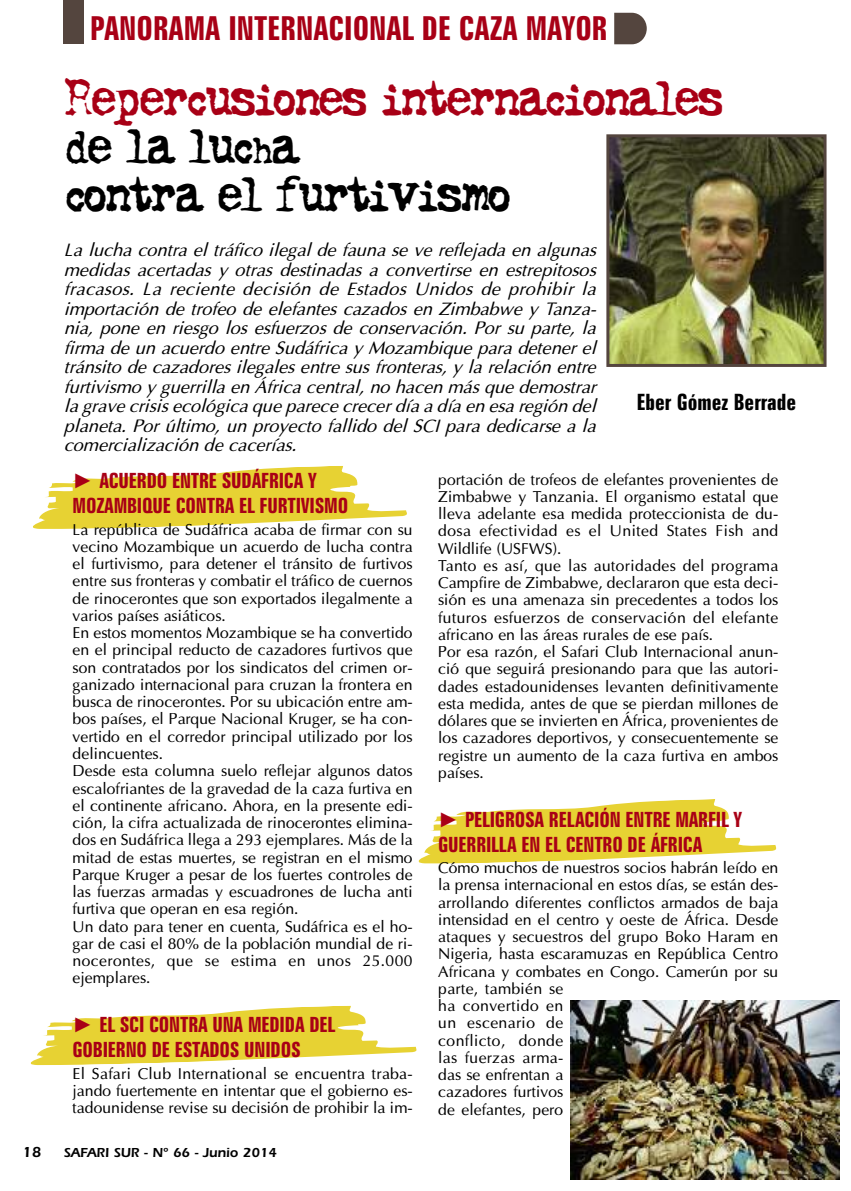
<style>
.page{position:relative;width:851px;height:1191px;background:#fff}
.page>*{position:absolute;margin:0;border:0;box-sizing:border-box;transform-origin:0 0}
.t1{font:54px "Fox Script Normal";letter-spacing:-.09em;color:#a80016;scale:.9 1}
.t2{font:54px/48px "Fox Script Normal";letter-spacing:-.09em;color:#000;scale:.9 1}
.t3{font:700 extra-condensed 33px "Zurich BT";color:#a80016}
.t4{font:700 extra-condensed 22.5px "Zurich BT";color:#000}
.t5{font:700 extra-condensed 21px/24.8px "Zurich BT";letter-spacing:-.01em;color:#a80016}
.t6{font:italic 18px/19.5px "Optima";color:#000;text-align:justify}
.t7{font:15.75px/17.2px "Optima";color:#000}
.t8{font:15px "Erie Black Plain";color:#000}
.t9{font:13.5px "Erie Black Plain";color:#000}
.s1{font-family:"Arial";font-weight:400;font-stretch:normal}
</style>
<div class="page">
<svg style="left:418px;top:799px;width:358px;height:65px"></svg>
<svg style="left:30px;top:1005px;width:387px;height:60px"></svg>
<svg style="left:33px;top:466px;width:374px;height:63px"></svg>
<div style="left:64px;top:0;width:20px;height:44px;background:#54453e"></div>
<svg style="left:614px;top:13px;width:32px;height:31px"></svg>
<img style="left:610px;top:138px;width:212px;height:225px">
<div style="left:606px;top:134px;width:220px;height:233px;border:3px solid #54453e"></div>
<img style="left:570px;top:1001px;width:268px;height:178px">
<h2 class="t3" style="left:90px;top:9px;width:518px">PANORAMA INTERNACIONAL DE CAZA MAYOR</h2>
<h1 class="t1" style="left:64px;top:64px;width:736px">Repercusiones internacionales</h1>
<h1 class="t2" style="left:64px;top:119px;width:499px">de la lucha<br>contra el furtivismo</h1>
<p class="t6" style="left:64px;top:240px;width:533px">La lucha contra el tráfico ilegal de fauna se ve reflejada en algunas medidas acertadas y otras destinadas a convertirse en estrepitosos fracasos. La reciente decisión de Estados Unidos de prohibir la importación de trofeo de elefantes cazados en Zimbabwe y Tanza&shy;nia, pone en riesgo los esfuerzos de conservación. Por su parte, la firma de un acuerdo entre Sudáfrica y Mozambique para detener el tránsito de cazadores ilegales entre sus fronteras, y la relación entre furtivismo y guerrilla en África central, no hacen más que demostrar la grave crisis ecológica que parece crecer día a día en esa región del planeta. Por último, un proyecto fallido del SCI para dedicarse a la comercialización de cacerías.</p>
<h3 class="t5" style="left:73px;top:469px;width:277px"><span class="s1">►</span> ACUERDO ENTRE SUDÁFRICA Y<br>MOZAMBIQUE CONTRA EL FURTIVISMO</h3>
<p class="t7" style="left:73px;top:520px;width:341px">La república de Sudáfrica acaba de firmar con su vecino Mozambique un acuerdo de lucha contra el furtivismo, para detener el tránsito de furtivos entre sus fronteras y combatir el tráfico de cuernos de rinocerontes que son exportados ilegalmente a varios países asiáticos.<br>En estos momentos Mozambique se ha convertido en el principal reducto de cazadores furtivos que son contratados por los sindicatos del crimen or&shy;ganizado internacional para cruzan la frontera en busca de rinocerontes. Por su ubicación entre am&shy;bos países, el Parque Nacional Kruger, se ha con&shy;vertido en el corredor principal utilizado por los delincuentes.<br>Desde esta columna suelo reflejar algunos datos escalofriantes de la gravedad de la caza furtiva en el continente africano. Ahora, en la presente edi&shy;ción, la cifra actualizada de rinocerontes elimina&shy;dos en Sudáfrica llega a 293 ejemplares. Más de la mitad de estas muertes, se registran en el mismo Parque Kruger a pesar de los fuertes controles de las fuerzas armadas y escuadrones de lucha anti furtiva que operan en esa región.<br>Un dato para tener en cuenta, Sudáfrica es el ho&shy;gar de casi el 80% de la población mundial de ri&shy;nocerontes, que se estima en unos 25.000 ejemplares.</p>
<h3 class="t5" style="left:73px;top:1012px;width:264px"><span class="s1">►</span> EL SCI CONTRA UNA MEDIDA DEL<br>GOBIERNO DE ESTADOS UNIDOS</h3>
<p class="t7" style="left:73px;top:1064px;width:341px;text-align:justify">El Safari Club International se encuentra traba&shy;jando fuertemente en intentar que el gobierno es&shy;tadounidense revise su decisión de prohibir la im-</p>
<h3 class="t4" style="left:636px;top:389px;width:161px">Eber Gómez Berrade</h3>
<p class="t7" style="left:438px;top:470px;width:341px">portación de trofeos de elefantes provenientes de Zimbabwe y Tanzania. El organismo estatal que lleva adelante esa medida proteccionista de du&shy;dosa efectividad es el United States Fish and Wildlife (USFWS).<br>Tanto es así, que las autoridades del programa Campfire de Zimbabwe, declararon que esta deci&shy;sión es una amenaza sin precedentes a todos los futuros esfuerzos de conservación del elefante africano en las áreas rurales de ese país.<br>Por esa razón, el Safari Club Internacional anun&shy;ció que seguirá presionando para que las autori&shy;dades estadounidenses levanten definitivamente esta medida, antes de que se pierdan millones de dólares que se invierten en África, provenientes de los cazadores deportivos, y consecuentemente se registre un aumento de la caza furtiva en ambos países.</p>
<h3 class="t5" style="left:438px;top:807px;width:305px"><span class="s1">►</span> PELIGROSA RELACIÓN ENTRE MARFIL Y<br>GUERRILLA EN EL CENTRO DE ÁFRICA</h3>
<p class="t7" style="left:438px;top:859px;width:341px">Cómo muchos de nuestros socios habrán leído en la prensa internacional en estos días, se están des&shy;arrollando diferentes conflictos armados de baja intensidad en el centro y oeste de África. Desde ataques y secuestros del grupo Boko Haram en<br>Nigeria, hasta escaramuzas en República Centro<br>Africana y combates en Congo. Camerún por su parte, también se<br>ha convertido en<br>un escenario de<br>conflicto, donde<br>las fuerzas arma-<br>das se enfrentan a<br>cazadores furtivos<br>de elefantes, pero</p>
<p class="t8" style="left:22px;top:1143px;width:20px">18</p>
<p class="t9" style="left:64px;top:1144px;width:215px">SAFARI SUR - Nº 66 - Junio 2014</p>
</div>
